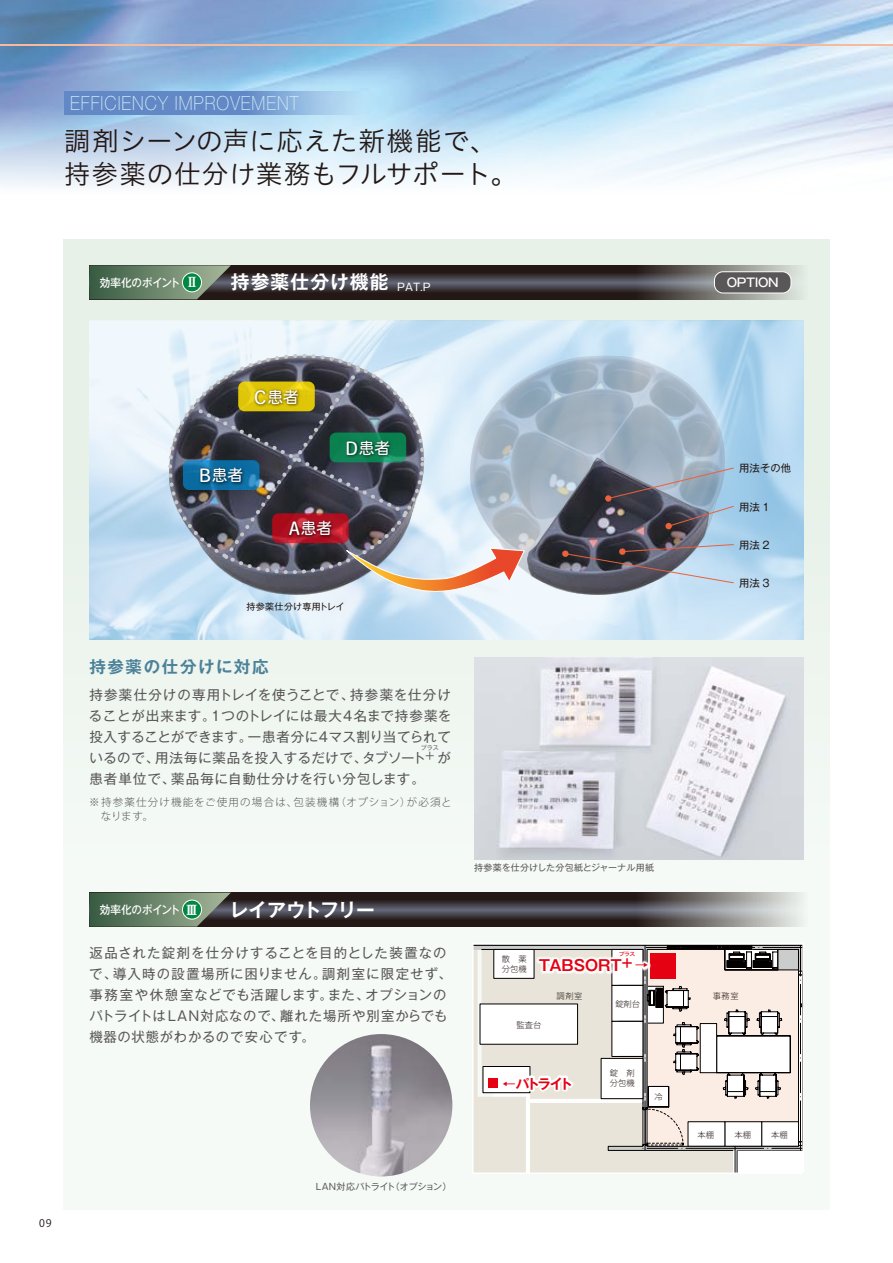
<style>
.page{position:relative;width:893px;height:1263px;background:#fff}
.page>*{position:absolute;margin:0;border:0;box-sizing:border-box;transform-origin:0 0}
.t1{font:26.7px/33px "Hiragino UD Sans Std W3";letter-spacing:.02em;color:#231815}
.t2{font:100 19.5px "Helvetica Neue LT Pro";letter-spacing:.06em;color:#d2ecfa;scale:.88 1}
.t3{font:700 18.75px "Gothic MB101 Pro De";letter-spacing:-.03em;color:#fff}
.t4{font:700 18.75px "Gothic MB101 Pro De";letter-spacing:.045em;color:#fff}
.t5{font:700 16.5px "Gothic MB101 Pro De";letter-spacing:.1em;color:#4b8199}
.t6{font:15.75px "Heisei Maru Go Std W4";color:#fff}
.t7{font:700 15px "Gothic MB101 Pro De";color:#e50012}
.t8{font:13.5px/21px "Gothic MB101 Pro";letter-spacing:.07em;color:#595757}
.t9{font:700 13.5px "Gothic MB101 Pro De";letter-spacing:-.195em;color:#e50012}
.t10{font:500 12px "Gothic MB101 Pro";letter-spacing:-.04em;color:#fff}
.t11{font:500 11.25px "Gothic MB101 Pro";color:#fff;scale:.94 1}
.t12{font:300 10.5px/13.8px "Koz Go Pro";letter-spacing:.115em;color:#595757}
.t13{font:10.5px "Gothic MB101 Pro";color:#fff}
.t14{font:10.5px "Koz Go Pro";color:#231815}
.t15{font:10.35px "Gothic MB101 Pro";color:#231815}
.t16{font:9px "Gothic MB101 Pro";letter-spacing:.005em;color:#595757}
.t17{font:9px "Gothic MB101 Pro";letter-spacing:-.025em;color:#595757}
.t18{font:9px "Gothic MB101 Pro";letter-spacing:.035em;color:#231815}
.t19{font:300 8.25px/9.9px "Koz Go Pro";color:#231815}
.t20{font:6px "Gothic MB101 Pro";color:#595757}
.t21{font:500 5.4px "Koz Go Pro";color:#e50012;scale:1.11 1}
.s1{font-family:"Ryumin Pro";font-weight:800;font-size:13.95px}
.s2{font-size:18.15px}
.s3{font-size:13.5px}
</style>
<div class="page">
<svg style="left:0;top:0;width:893px;height:187px;background:#b4d0ea"></svg>
<div style="left:64px;top:240px;width:765px;height:969px;background:linear-gradient(to right,#f2f7f2,#eef5ef)"></div>
<img style="left:89px;top:321px;width:715px;height:318px">
<hr style="left:473px;top:945px;width:194px;height:4px;background:#cbcccc">
<hr style="left:473px;top:945px;width:194px;height:1px;background:#040000">
<svg style="left:480px;top:1004px;width:2px;height:40px"></svg>
<img style="left:468px;top:353px;width:258px;height:243px">
<svg style="left:482px;top:941px;width:321px;height:237px"></svg>
<img style="left:310px;top:1034px;width:142px;height:142px;border-radius:71px">
<svg style="left:231px;top:893px;width:381px;height:34px;background:#363033"></svg>
<svg style="left:89px;top:893px;width:142px;height:34px;background:#5f765f"></svg>
<div style="left:182px;top:900px;width:20px;height:19px;background:#008742;border-radius:50%"></div>
<div style="left:182px;top:900px;width:20px;height:19px;border:1px solid #fff;border-radius:50%"></div>
<svg style="left:612px;top:892px;width:217px;height:35px;background:#939292"></svg>
<svg style="left:167px;top:352px;width:259px;height:224px"></svg>
<svg style="left:231px;top:265px;width:381px;height:34px;background:#363033"></svg>
<svg style="left:89px;top:265px;width:142px;height:34px;background:#5f765f"></svg>
<div style="left:182px;top:273px;width:20px;height:19px;background:#008742;border-radius:50%"></div>
<div style="left:182px;top:272px;width:20px;height:20px;border:1px solid #fff;border-radius:50%"></div>
<svg style="left:612px;top:261px;width:217px;height:43px;background:#999c98"></svg>
<svg style="left:183px;top:460px;width:76px;height:30px"></svg>
<div style="left:605px;top:495px;width:6px;height:7px;background:#ea613b;border-radius:50%"></div>
<svg style="left:608px;top:467px;width:126px;height:32px;background:#8792a1"></svg>
<div style="left:665px;top:523px;width:7px;height:6px;background:#ea613b;border-radius:50%"></div>
<svg style="left:668px;top:505px;width:66px;height:22px"></svg>
<div style="left:562px;top:550px;width:7px;height:7px;background:#ea613b;border-radius:50%"></div>
<img style="left:565px;top:544px;width:169px;height:39px">
<img style="left:187px;top:363px;width:338px;height:235px">
<img style="left:474px;top:657px;width:330px;height:202px">
<hr style="left:0;top:44px;width:893px;height:2px;background:#f6ba9d">
<div style="left:714px;top:272px;width:77px;height:21px;background:#595757;border-radius:9px"></div>
<div style="left:714px;top:271px;width:77px;height:22px;border:1px solid #fff;border-radius:9px"></div>
<svg style="left:64px;top:91px;width:298px;height:23px;background:#759bcf"></svg>
<p class="t2" style="left:70px;top:92px;width:261px">EFFICIENCY IMPROVEMENT</p>
<p class="t1" style="left:64px;top:123px;width:455px">調剤シーンの声に応えた新機能で、持参薬の仕分け業務もフルサポート。</p>
<p class="t11" style="left:100px;top:273px;width:105px">効率化のポイント <span class="s1">II</span></p>
<p class="t4" style="left:231px;top:267px;width:159px">持参薬仕分け機能</p>
<p class="t13" style="left:397px;top:278px;width:35px">PAT.P</p>
<p class="t10" style="left:727px;top:273px;width:53px">OPTION</p>
<p class="t14" style="left:39px;top:1216px;width:14px">09</p>
<p class="t6" style="left:254px;top:386px;width:46px"><span class="s2">C</span>患者</p>
<p class="t6" style="left:199px;top:465px;width:46px"><span class="s2">B</span>患者</p>
<p class="t6" style="left:289px;top:518px;width:45px"><span class="s2">A</span>患者</p>
<p class="t6" style="left:346px;top:437px;width:46px"><span class="s2">D</span>患者</p>
<p class="t18" style="left:247px;top:599px;width:100px">持参薬仕分け専用トレイ</p>
<p class="t5" style="left:89px;top:653px;width:181px">持参薬の仕分けに対応</p>
<p class="t8" style="left:89px;top:683px;width:364px;text-align:justify">持参薬仕分けの専用トレイを使うことで、持参薬を仕分けることが出来ます。1つのトレイには最大4名まで持参薬を投入することができます。一患者分に4マス割り当てられているので、用法毎に薬品を投入するだけで、タブソート<sup>＋</sup>が患者単位で、薬品毎に自動仕分けを行い分包します。</p>
<p class="t20" style="left:421px;top:743px;width:19px">プラス</p>
<p class="t12" style="left:89px;top:795px;width:364px">※持参薬仕分け機能をご使用の場合は、包装機構（オプション）が必須と　なります。</p>
<p class="t3" style="left:229px;top:894px;width:147px">レイアウトフリー</p>
<p class="t8" style="left:89px;top:941px;width:364px">返品された錠剤を仕分けすることを目的とした装置なので、導入時の設置場所に困りません。調剤室に限定せず、事務室や休憩室などでも活躍します。また、オプションのパトライトはLAN対応なので、離れた場所や別室からでも機器の状態がわかるので安心です。</p>
<p class="t11" style="left:100px;top:900px;width:105px">効率化のポイント <span class="s1">III</span></p>
<p class="t17" style="left:316px;top:1179px;width:137px">LAN対応パトライト（オプション）</p>
<p class="t15" style="left:739px;top:460px;width:53px">用法その他</p>
<p class="t15" style="left:739px;top:498px;width:32px">用法 1</p>
<p class="t15" style="left:739px;top:536px;width:32px">用法 2</p>
<p class="t15" style="left:739px;top:575px;width:32px">用法 3</p>
<p class="t16" style="left:474px;top:860px;width:181px">持参薬を仕分けした分包紙とジャーナル用紙</p>
<p class="t19" style="left:502px;top:954px;width:26px">散　薬分包機</p>
<p class="t21" style="left:619px;top:951px;width:17px">プラス</p>
<p class="t7" style="left:539px;top:952px;width:111px">TABSORT<sup>＋</sup><span class="s3">→</span></p>
<p class="t19" style="left:517px;top:1020px;width:26px">監査台</p>
<p class="t19" style="left:557px;top:991px;width:27px">調剤室</p>
<p class="t19" style="left:713px;top:991px;width:27px">事務室</p>
<p class="t19" style="left:615px;top:999px;width:26px">錠剤台</p>
<p class="t9" style="left:502px;top:1072px;width:72px">←パトライト</p>
<p class="t19" style="left:610px;top:1068px;width:26px">錠　剤分包機</p>
<p class="t19" style="left:654px;top:1092px;width:10px">冷</p>
<p class="t19" style="left:698px;top:1129px;width:18px">本棚</p>
<p class="t19" style="left:734px;top:1129px;width:18px">本棚</p>
<p class="t19" style="left:771px;top:1129px;width:18px">本棚</p>
</div>
